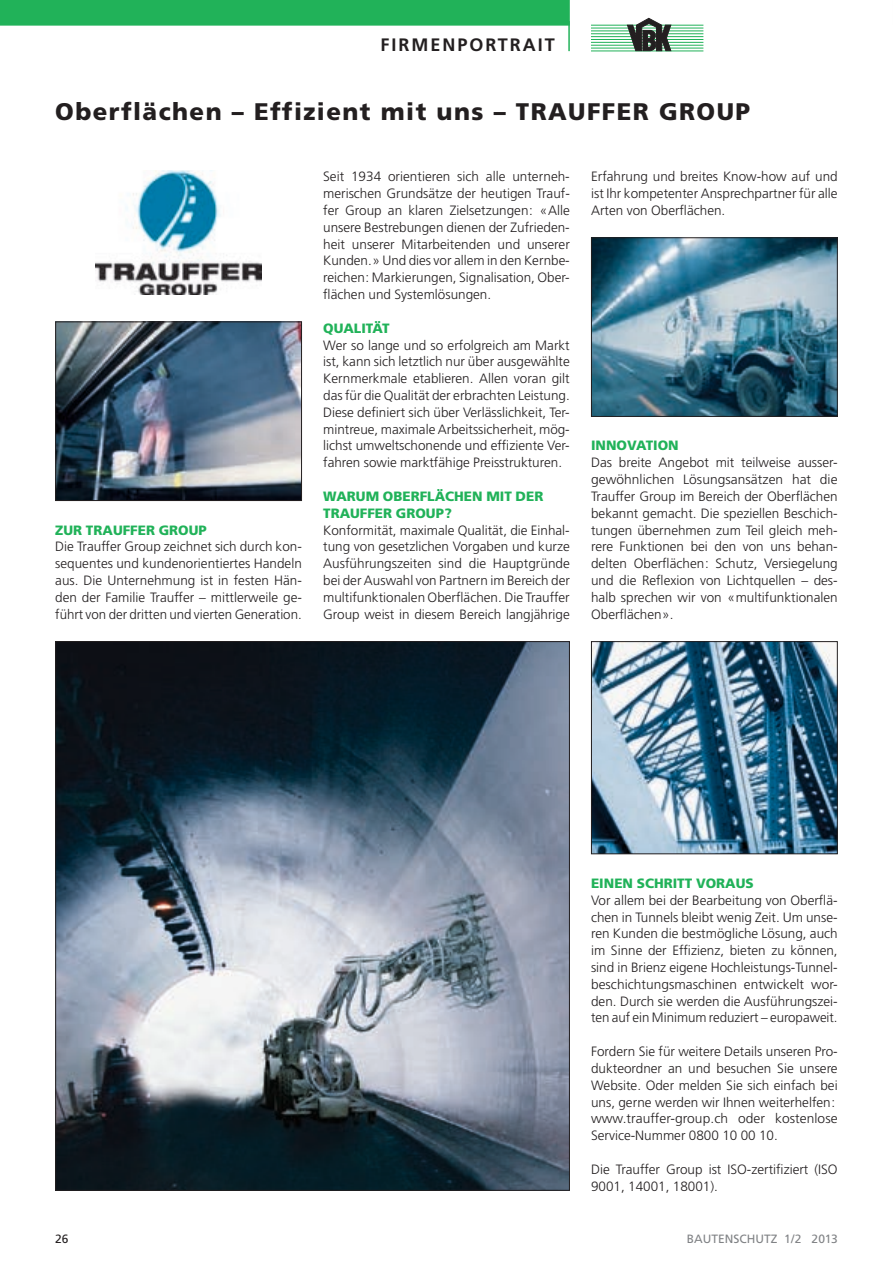
<style>
.page{position:relative;width:893px;height:1263px;background:#fff}
.page>*{position:absolute;margin:0;border:0;box-sizing:border-box;transform-origin:0 0}
.t1{font:900 24px "Frutiger";letter-spacing:.06em;color:#231f20}
.t2{font:700 18px "Frutiger CE";letter-spacing:.11em;color:#231f20}
.t3{font:300 13.5px/16.8px "Frutiger CE";color:#231f20;text-align:justify}
.t4{font:900 13.5px/16.8px "Frutiger CE";color:#21b259}
.t5{font:12px "Frutiger CE";color:#808285}
.t6{font:12px "Frutiger CE";color:#231f20}
</style>
<div class="page">
<hr style="left:591px;top:25px;width:112px;height:1px;background:#21b259">
<hr style="left:591px;top:28px;width:112px;height:1px;background:#21b259">
<hr style="left:591px;top:31px;width:112px;height:1px;background:#21b259">
<hr style="left:591px;top:34px;width:112px;height:1px;background:#21b259">
<hr style="left:591px;top:36px;width:112px;height:1px;background:#21b259">
<hr style="left:591px;top:51px;width:112px;height:1px;background:#21b259">
<hr style="left:591px;top:39px;width:112px;height:1px;background:#21b259">
<hr style="left:591px;top:42px;width:112px;height:1px;background:#21b259">
<hr style="left:591px;top:45px;width:112px;height:1px;background:#21b259">
<hr style="left:591px;top:48px;width:112px;height:1px;background:#21b259">
<svg style="left:627px;top:18px;width:44px;height:33px"></svg>
<div style="left:0;top:0;width:570px;height:26px;background:#21b259"></div>
<hr style="left:568px;top:21px;width:2px;height:30px;background:#21b259">
<img style="left:95px;top:170px;width:167px;height:125px">
<img style="left:57px;top:643px;width:511px;height:546px">
<img style="left:57px;top:323px;width:243px;height:176px">
<div style="left:55px;top:321px;width:247px;height:180px;border:1px solid #231f20"></div>
<img style="left:593px;top:239px;width:243px;height:176px">
<div style="left:591px;top:237px;width:247px;height:180px;border:1px solid #231f20"></div>
<img style="left:593px;top:643px;width:243px;height:209px">
<div style="left:591px;top:641px;width:247px;height:213px;border:1px solid #231f20"></div>
<h2 class="t2" style="left:380px;top:34px;width:176px">FIRMENPORTRAIT</h2>
<h1 class="t1" style="left:55px;top:97px;width:696px">Oberflächen – Effizient mit uns – TRAUFFER GROUP</h1>
<p class="t4" style="left:55px;top:521px;width:153px">ZUR TRAUFFER GROUP</p>
<p class="t3" style="left:55px;top:538px;width:248px">Die Trauffer Group zeichnet sich durch kon&shy;sequentes und kundenorientiertes Handeln aus. Die Unternehmung ist in festen Hän&shy;den der Familie Trauffer – mittlerweile ge&shy;führt von der dritten und vierten Generation.</p>
<p class="t3" style="left:323px;top:168px;width:248px">Seit 1934 orientieren sich alle unterneh&shy;merischen Grundsätze der heutigen Trauf&shy;fer Group an klaren Zielsetzungen: «Alle unsere Bestrebungen dienen der Zufrieden&shy;heit unserer Mitarbeitenden und unserer Kunden.» Und dies vor allem in den Kernbe&shy;reichen: Markierungen, Signalisation, Ober&shy;flächen und Systemlösungen.</p>
<p class="t4" style="left:323px;top:320px;width:68px">QUALITÄT</p>
<p class="t3" style="left:323px;top:336px;width:248px">Wer so lange und so erfolgreich am Markt ist, kann sich letztlich nur über ausgewählte Kernmerkmale etablieren. Allen voran gilt das für die Qualität der erbrachten Leistung.<br>Diese definiert sich über Verlässlichkeit, Ter&shy;mintreue, maximale Arbeitssicherheit, mög&shy;lichst umweltschonende und effiziente Ver&shy;fahren sowie marktfähige Preisstrukturen.</p>
<p class="t4" style="left:323px;top:488px;width:222px">WARUM OBERFLÄCHEN MIT DER<br>TRAUFFER GROUP?</p>
<p class="t3" style="left:323px;top:521px;width:248px">Konformität, maximale Qualität, die Einhal&shy;tung von gesetzlichen Vorgaben und kurze Ausführungszeiten sind die Hauptgründe bei der Auswahl von Partnern im Bereich der multifunktionalen Oberflächen. Die Trauffer Group weist in diesem Bereich langjährige</p>
<p class="t3" style="left:591px;top:168px;width:248px">Erfahrung und breites Know-how auf und ist Ihr kompetenter Ansprechpartner für alle Arten von Oberflächen.</p>
<p class="t4" style="left:591px;top:437px;width:89px">INNOVATION</p>
<p class="t3" style="left:591px;top:454px;width:248px">Das breite Angebot mit teilweise ausser&shy;gewöhnlichen Lösungsansätzen hat die Trauffer Group im Bereich der Oberflächen bekannt gemacht. Die speziellen Beschich&shy;tungen übernehmen zum Teil gleich meh&shy;rere Funktionen bei den von uns behan&shy;delten Oberflächen: Schutz, Versiegelung und die Reflexion von Lichtquellen – des&shy;halb sprechen wir von «multifunktionalen Oberflächen».</p>
<p class="t4" style="left:591px;top:875px;width:164px">EINEN SCHRITT VORAUS</p>
<p class="t3" style="left:591px;top:891px;width:248px">Vor allem bei der Bearbeitung von Oberflä&shy;chen in Tunnels bleibt wenig Zeit. Um unse&shy;ren Kunden die bestmögliche Lösung, auch im Sinne der Effizienz, bieten zu können, sind in Brienz eigene Hochleistungs-Tunnel&shy;beschichtungsmaschinen entwickelt wor&shy;den. Durch sie werden die Ausführungszei&shy;ten auf ein Minimum reduziert – europaweit.</p>
<p class="t3" style="left:591px;top:1043px;width:248px;text-align:left">Fordern Sie für weitere Details unseren Pro&shy;dukteordner an und besuchen Sie unsere Website. Oder melden Sie sich einfach bei uns, gerne werden wir Ihnen weiterhelfen: www.trauffer-group.ch oder kostenlose Service-Nummer 0800 10 00 10.</p>
<p class="t3" style="left:591px;top:1160px;width:248px">Die Trauffer Group ist ISO-zertifiziert (ISO<br>9001, 14001, 18001).</p>
<p class="t6" style="left:55px;top:1231px;width:15px">26</p>
<p class="t5" style="left:687px;top:1231px;width:152px">BAUTENSCHUTZ 1/2 2013</p>
</div>
